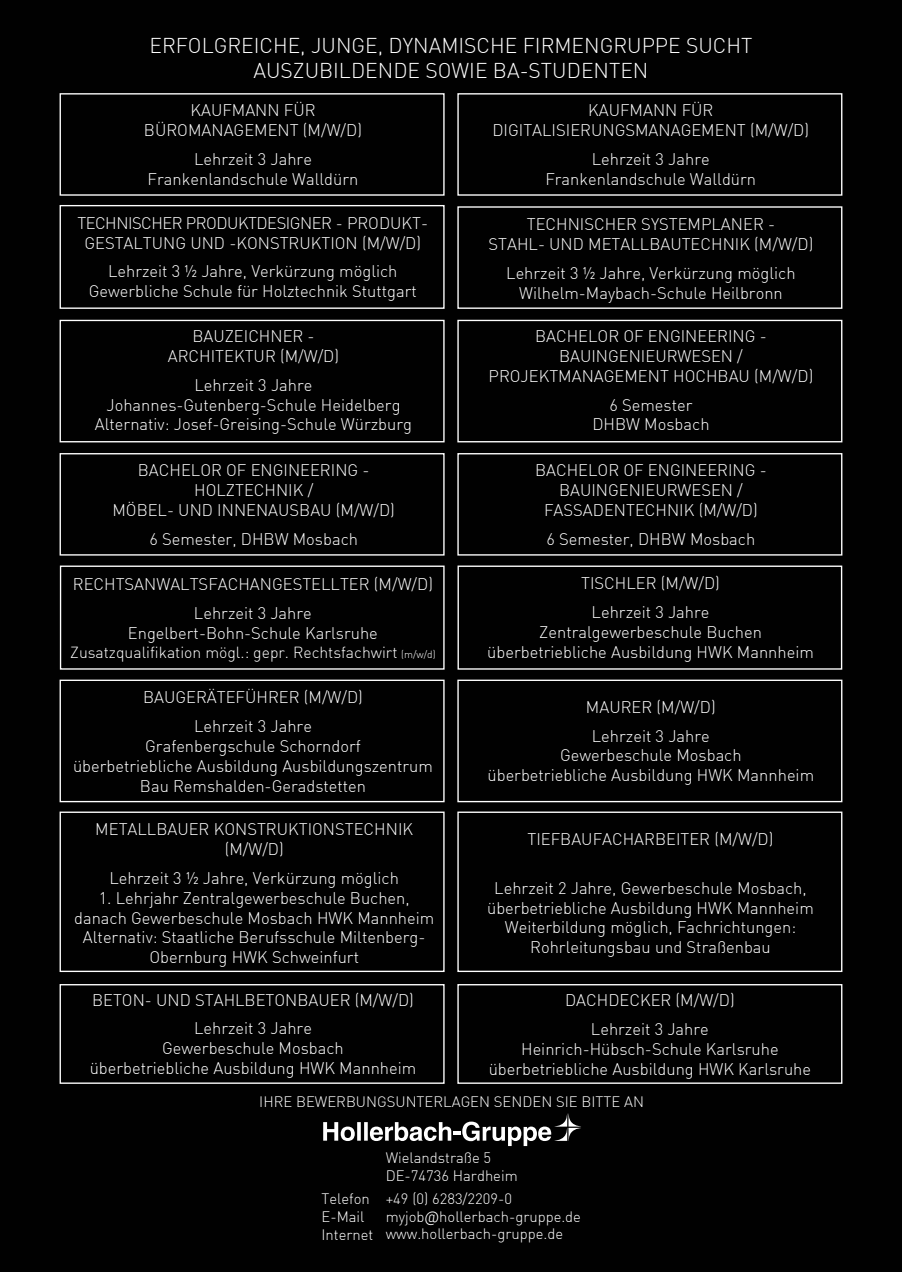
<style>
.page{position:relative;width:902px;height:1272px;background:#fff}
.page>*{position:absolute;margin:0;border:0;box-sizing:border-box;transform-origin:0 0}
.Inhalt{font:300 21px "DI Nbek";color:#fff}
.Inhalt-2{font:300 16.5px/19.8px "DI Nbek";color:#fff;text-align:center}
.Inhalt-3{font:300 15.75px "DI Nbek";color:#fff}
.Inhalt-4{font:300 14.85px "DI Nbek";color:#fff}
.s1{font-size:10.2px}
.s2{font-family:"Abel";font-weight:400}
</style>
<div class="page">
<div style="left:0;top:0;width:901px;height:1271px;background:#010101"></div>
<div style="left:457px;top:93px;width:385px;height:103px;border:1px solid #fff"></div>
<div style="left:60px;top:93px;width:384px;height:103px;border:1px solid #fff"></div>
<svg style="left:323px;top:1113px;width:258px;height:32px"></svg>
<div style="left:60px;top:205px;width:384px;height:104px;border:1px solid #fff"></div>
<div style="left:457px;top:206px;width:385px;height:103px;border:1px solid #fff"></div>
<div style="left:60px;top:320px;width:384px;height:122px;border:1px solid #fff"></div>
<div style="left:457px;top:320px;width:385px;height:122px;border:1px solid #fff"></div>
<div style="left:60px;top:453px;width:384px;height:102px;border:1px solid #fff"></div>
<div style="left:457px;top:453px;width:385px;height:102px;border:1px solid #fff"></div>
<div style="left:457px;top:565px;width:385px;height:104px;border:1px solid #fff"></div>
<div style="left:457px;top:679px;width:385px;height:123px;border:1px solid #fff"></div>
<div style="left:60px;top:679px;width:384px;height:123px;border:1px solid #fff"></div>
<div style="left:60px;top:984px;width:384px;height:99px;border:1px solid #fff"></div>
<div style="left:60px;top:811px;width:384px;height:161px;border:1px solid #fff"></div>
<div style="left:457px;top:984px;width:385px;height:99px;border:1px solid #fff"></div>
<div style="left:457px;top:811px;width:385px;height:161px;border:1px solid #fff"></div>
<div style="left:60px;top:565px;width:384px;height:104px;border:1px solid #fff"></div>
<p class="Inhalt" style="left:149px;top:33px;width:604px">ERFOLGREICHE, JUNGE, DYNAMISCHE FIRMENGRUPPE SUCHT</p>
<p class="Inhalt" style="left:253px;top:58px;width:396px">AUSZUBILDENDE SOWIE BA-STUDENTEN</p>
<p class="Inhalt-2" style="left:190px;top:100px;width:127px">KAUFMANN FÜR</p>
<p class="Inhalt-2" style="left:144px;top:120px;width:219px">BÜROMANAGEMENT (M/W/D)</p>
<p class="Inhalt-2" style="left:194px;top:149px;width:119px">Lehrzeit 3 Jahre</p>
<p class="Inhalt-2" style="left:148px;top:169px;width:212px">Frankenlandschule Walldürn</p>
<p class="Inhalt-2" style="left:77px;top:213px;width:352px">TECHNISCHER PRODUKTDESIGNER - PRODUKT-<br>GESTALTUNG UND -KONSTRUKTION (M/W/D)</p>
<p class="Inhalt-2" style="left:108px;top:261px;width:291px">Lehrzeit 3 ½ Jahre, Verkürzung möglich</p>
<p class="Inhalt-2" style="left:89px;top:281px;width:330px">Gewerbliche Schule für Holztechnik Stuttgart</p>
<p class="Inhalt-2" style="left:192px;top:326px;width:124px">BAUZEICHNER -</p>
<p class="Inhalt-2" style="left:168px;top:346px;width:173px">ARCHITEKTUR (M/W/D)</p>
<p class="Inhalt-2" style="left:194px;top:375px;width:119px">Lehrzeit 3 Jahre</p>
<p class="Inhalt-2" style="left:106px;top:394px;width:295px">Johannes-Gutenberg-Schule Heidelberg</p>
<p class="Inhalt-2" style="left:95px;top:414px;width:318px">Alternativ: Josef-Greising-Schule Würzburg</p>
<p class="Inhalt-2" style="left:138px;top:460px;width:233px">BACHELOR OF ENGINEERING -</p>
<p class="Inhalt-2" style="left:194px;top:480px;width:121px">HOLZTECHNIK /</p>
<p class="Inhalt-2" style="left:112px;top:500px;width:284px">MÖBEL- UND INNENAUSBAU (M/W/D)</p>
<p class="Inhalt-2" style="left:149px;top:529px;width:210px">6 Semester, DHBW Mosbach</p>
<p class="Inhalt-2" style="left:73px;top:574px;width:361px">RECHTSANWALTSFACHANGESTELLTER (M/W/D)</p>
<p class="Inhalt-2" style="left:194px;top:603px;width:119px">Lehrzeit 3 Jahre</p>
<p class="Inhalt-2" style="left:128px;top:622px;width:251px">Engelbert-Bohn-Schule Karlsruhe</p>
<p class="Inhalt-3" style="left:70px;top:642px;width:367px">Zusatzqualifikation mögl.: gepr. Rechtsfachwirt <span class="s1">(m/w/d)</span></p>
<p class="Inhalt-2" style="left:143px;top:687px;width:221px">BAUGERÄTEFÜHRER (M/W/D)</p>
<p class="Inhalt-2" style="left:194px;top:716px;width:119px">Lehrzeit 3 Jahre</p>
<p class="Inhalt-2" style="left:145px;top:736px;width:217px">Grafenbergschule Schorndorf</p>
<p class="Inhalt-2" style="left:73px;top:755px;width:361px">überbetriebliche Ausbildung Ausbildungszentrum<br>Bau Remshalden-Geradstetten</p>
<p class="Inhalt-2" style="left:95px;top:819px;width:319px">METALLBAUER KONSTRUKTIONSTECHNIK (M/W/D)</p>
<p class="Inhalt-2" style="left:109px;top:867px;width:291px">Lehrzeit 3 ½ Jahre, Verkürzung möglich</p>
<p class="Inhalt-2" style="left:99px;top:887px;width:312px">1. Lehrjahr Zentralgewerbeschule Buchen,</p>
<p class="Inhalt-2" style="left:74px;top:907px;width:362px">danach Gewerbeschule Mosbach HWK Mannheim</p>
<p class="Inhalt-2" style="left:83px;top:927px;width:344px">Alternativ: Staatliche Berufsschule Miltenberg-<br>Obernburg HWK Schweinfurt</p>
<p class="Inhalt-2" style="left:92px;top:989px;width:323px">BETON- UND STAHLBETONBAUER (M/W/D)</p>
<p class="Inhalt-2" style="left:194px;top:1018px;width:119px">Lehrzeit 3 Jahre</p>
<p class="Inhalt-2" style="left:162px;top:1038px;width:183px">Gewerbeschule Mosbach</p>
<p class="Inhalt-2" style="left:90px;top:1057px;width:328px">überbetriebliche Ausbildung HWK Mannheim</p>
<p class="Inhalt-2" style="left:588px;top:100px;width:127px">KAUFMANN FÜR</p>
<p class="Inhalt-2" style="left:492px;top:120px;width:318px">DIGITALISIERUNGSMANAGEMENT (M/W/D)</p>
<p class="Inhalt-2" style="left:591px;top:149px;width:119px">Lehrzeit 3 Jahre</p>
<p class="Inhalt-2" style="left:545px;top:169px;width:212px">Frankenlandschule Walldürn</p>
<p class="Inhalt-2" style="left:527px;top:214px;width:250px">TECHNISCHER SYSTEMPLANER -</p>
<p class="Inhalt-2" style="left:488px;top:234px;width:326px">STAHL- UND METALLBAUTECHNIK (M/W/D)</p>
<p class="Inhalt-2" style="left:506px;top:263px;width:291px">Lehrzeit 3 ½ Jahre, Verkürzung möglich</p>
<p class="Inhalt-2" style="left:519px;top:282px;width:265px">Wilhelm-Maybach-Schule Heilbronn</p>
<p class="Inhalt-2" style="left:535px;top:326px;width:233px">BACHELOR OF ENGINEERING -</p>
<p class="Inhalt-2" style="left:559px;top:346px;width:185px">BAUINGENIEURWESEN /</p>
<p class="Inhalt-2" style="left:488px;top:366px;width:326px">PROJEKTMANAGEMENT HOCHBAU (M/W/D)</p>
<p class="Inhalt-2" style="left:609px;top:394px;width:85px">6 Semester</p>
<p class="Inhalt-2" style="left:592px;top:414px;width:119px">DHBW Mosbach</p>
<p class="Inhalt-2" style="left:535px;top:460px;width:233px">BACHELOR OF ENGINEERING -</p>
<p class="Inhalt-2" style="left:544px;top:480px;width:215px">BAUINGENIEURWESEN /<br>FASSADENTECHNIK (M/W/D)</p>
<p class="Inhalt-2" style="left:546px;top:529px;width:210px">6 Semester, DHBW Mosbach</p>
<p class="Inhalt-2" style="left:581px;top:573px;width:140px">TISCHLER (M/W/D)</p>
<p class="Inhalt-2" style="left:591px;top:602px;width:119px">Lehrzeit 3 Jahre</p>
<p class="Inhalt-2" style="left:539px;top:622px;width:224px">Zentralgewerbeschule Buchen</p>
<p class="Inhalt-2" style="left:487px;top:642px;width:328px">überbetriebliche Ausbildung HWK Mannheim</p>
<p class="Inhalt-2" style="left:586px;top:696px;width:131px">MAURER (M/W/D)</p>
<p class="Inhalt-2" style="left:591px;top:725px;width:119px">Lehrzeit 3 Jahre</p>
<p class="Inhalt-2" style="left:560px;top:745px;width:183px">Gewerbeschule Mosbach</p>
<p class="Inhalt-2" style="left:487px;top:765px;width:328px">überbetriebliche Ausbildung HWK Mannheim</p>
<p class="Inhalt-2" style="left:527px;top:829px;width:247px">TIEFBAUFACHARBEITER (M/W/D)</p>
<p class="Inhalt-2" style="left:494px;top:877px;width:314px">Lehrzeit 2 Jahre, Gewerbeschule Mosbach,</p>
<p class="Inhalt-2" style="left:487px;top:897px;width:328px">überbetriebliche Ausbildung HWK Mannheim</p>
<p class="Inhalt-2" style="left:504px;top:917px;width:293px">Weiterbildung möglich, Fachrichtungen:</p>
<p class="Inhalt-2" style="left:530px;top:937px;width:242px">Rohrleitungsbau und Straßenbau</p>
<p class="Inhalt-2" style="left:565px;top:990px;width:171px">DACHDECKER (M/W/D)</p>
<p class="Inhalt-2" style="left:591px;top:1019px;width:119px">Lehrzeit 3 Jahre</p>
<p class="Inhalt-2" style="left:521px;top:1038px;width:259px">Heinrich-Hübsch-Schule Karlsruhe</p>
<p class="Inhalt-2" style="left:488px;top:1058px;width:324px">überbetriebliche Ausbildung HWK Karlsruhe</p>
<p class="Inhalt-4" style="left:259px;top:1091px;width:386px">IHRE BEWERBUNGSUNTERLAGEN SENDEN SIE BITTE AN</p>
<p class="Inhalt-4" style="left:321px;top:1189px;width:50px">Telefon</p>
<p class="Inhalt-4" style="left:321px;top:1207px;width:44px">E-Mail</p>
<p class="Inhalt-4" style="left:321px;top:1225px;width:53px">Internet</p>
<p class="Inhalt-4" style="left:385px;top:1148px;width:107px">Wielandstraße 5</p>
<p class="Inhalt-4" style="left:385px;top:1166px;width:133px">DE-74736 Hardheim</p>
<p class="Inhalt-4" style="left:385px;top:1189px;width:128px">+49 (0) 6283/2209-0</p>
<p class="Inhalt-4" style="left:385px;top:1207px;width:197px">myjob<span class="s2">@</span>hollerbach-gruppe.de</p>
<p class="Inhalt-4" style="left:385px;top:1224px;width:179px">www.hollerbach-gruppe.de</p>
</div>
